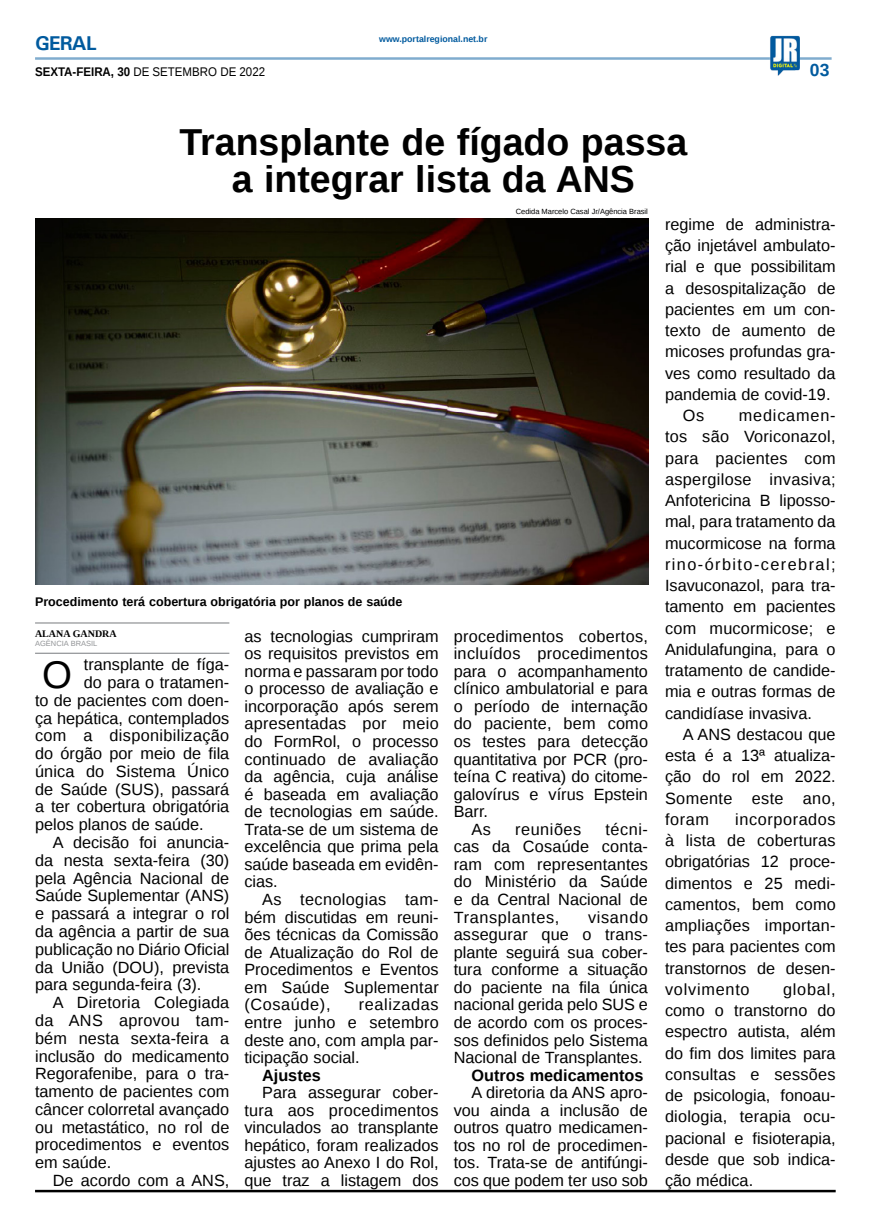
<style>
.page{position:relative;width:869px;height:1223px;background:#fff}
.page>*{position:absolute;margin:0;border:0;box-sizing:border-box;transform-origin:0 0}
.MATÉRIA{font:38.5px "Liberation Sans";color:#000}
.TÍTULO{font:700 37.5px/37.5px "Liberation Sans";color:#000;text-align:center}
.TITULO_PG{font:700 20px "Univers";letter-spacing:-.04em;color:#005a9e}
.TÍTULO-2{font:700 17.5px "Liberation Sans";color:#005a9e}
.MATÉRIA-2{font:16.25px/17.5px "Liberation Sans";color:#000;text-align:justify}
.MATÉRIA-3{font:700 16.25px "Liberation Sans";color:#000}
.MATÉRIA-4{font:16.25px "Liberation Sans";letter-spacing:.02em;color:#000}
.MATÉRIA-5{font:16.25px "Liberation Sans";letter-spacing:.03em;color:#000}
.LEGENDA{font:700 12.5px "Liberation Sans";color:#000}
.DATA_PG{font:12.5px "Liberation Sans";color:#000;scale:.92 1}
.CRÉDITO_NOME{font:700 10px "Liberation Serif";color:#000}
.DATA_PG-2{font:700 8.75px "Liberation Sans";color:#005a9e}
.CRÉDITO_FOTO{font:7.5px "Liberation Sans";color:#000}
.CRÉDITO_MATÉRIA{font:7.5px "Liberation Sans";color:#939598}
.s1{font-weight:700}
</style>
<div class="page">
<hr style="left:35px;top:57px;width:796px;height:3px;background:#005a9e">
<img style="left:769px;top:36px;width:30px;height:40px">
<img style="left:35px;top:218px;width:612px;height:366px">
<hr style="left:35px;top:622px;width:194px;height:1px;background:#939598">
<hr style="left:35px;top:652px;width:194px;height:2px;background:#939598">
<hr style="left:35px;top:1189px;width:800px;height:3px;background:#000">
<p class="TITULO_PG" style="left:35px;top:31px;width:63px">GERAL</p>
<p class="DATA_PG" style="left:35px;top:65px;width:251px"><span class="s1">SEXTA-FEIRA, 30</span> DE SETEMBRO DE 2022</p>
<p class="DATA_PG-2" style="left:379px;top:33px;width:110px">www.portalregional.net.br</p>
<p class="TÍTULO" style="left:179px;top:122px;width:509px">Transplante de fígado passa a integrar lista da ANS</p>
<p class="CRÉDITO_FOTO" style="left:515px;top:207px;width:134px">Cedida Marcelo Casal Jr/Agência Brasil</p>
<p class="TÍTULO-2" style="left:809px;top:58px;width:21px">03</p>
<p class="LEGENDA" style="left:35px;top:593px;width:369px">Procedimento terá cobertura obrigatória por planos de saúde</p>
<p class="CRÉDITO_NOME" style="left:35px;top:626px;width:83px">ALANA GANDRA</p>
<p class="CRÉDITO_MATÉRIA" style="left:35px;top:638px;width:64px">AGÊNCIA BRASIL</p>
<p class="MATÉRIA" style="left:42px;top:653px;width:31px">O</p>
<p class="MATÉRIA-2" style="left:84px;top:656px;width:147px">transplante de fíga-</p>
<p class="MATÉRIA-2" style="left:84px;top:674px;width:147px">do para o tratamen-</p>
<p class="MATÉRIA-2" style="left:35px;top:692px;width:196px">to de pacientes com doen-</p>
<p class="MATÉRIA-2" style="left:35px;top:710px;width:196px">ça hepática, contemplados</p>
<p class="MATÉRIA-4" style="left:35px;top:726px;width:196px">com a disponibilização</p>
<p class="MATÉRIA-2" style="left:35px;top:745px;width:196px">do órgão por meio de fila</p>
<p class="MATÉRIA-2" style="left:35px;top:763px;width:196px">única do Sistema Único</p>
<p class="MATÉRIA-2" style="left:35px;top:781px;width:196px">de Saúde (SUS), passará</p>
<p class="MATÉRIA-2" style="left:35px;top:798px;width:196px">a ter cobertura obrigatória</p>
<p class="MATÉRIA-2" style="left:35px;top:816px;width:170px">pelos planos de saúde.</p>
<p class="MATÉRIA-2" style="left:35px;top:834px;width:196px;text-indent:18px">A decisão foi anuncia&shy;da nesta sexta-feira (30) pela Agência Nacional de Saúde Suplementar (ANS) e passará a integrar o rol da agência a partir de sua publicação no Diário Oficial da União (DOU), prevista para segunda-feira (3).</p>
<p class="MATÉRIA-2" style="left:35px;top:994px;width:196px;text-indent:18px">A Diretoria Colegiada da ANS aprovou tam&shy;bém nesta sexta-feira a inclusão do medicamento Regorafenibe, para o tra&shy;tamento de pacientes com câncer colorretal avançado ou metastático, no rol de procedimentos e eventos em saúde.</p>
<p class="MATÉRIA-2" style="left:53px;top:1172px;width:178px">De acordo com a ANS,</p>
<p class="MATÉRIA-2" style="left:244px;top:628px;width:196px">as tecnologias cumpriram os requisitos previstos em norma e passaram por todo o processo de avaliação e incorporação após serem apresentadas por meio do FormRol, o processo continuado de avaliação da agência, cuja análise é baseada em avaliação de tecnologias em saúde.<br>Trata-se de um sistema de excelência que prima pela saúde baseada em evidên&shy;cias.</p>
<p class="MATÉRIA-2" style="left:244px;top:891px;width:196px;text-indent:18px">As tecnologias tam&shy;bém discutidas em reuni&shy;ões técnicas da Comissão de Atualização do Rol de Procedimentos e Eventos em Saúde Suplementar (Cosaúde),</p>
<p class="MATÉRIA-2" style="left:244px;top:996px;width:196px;text-indent:114px">realizadas entre junho e setembro deste ano, com ampla par&shy;ticipação social.</p>
<p class="MATÉRIA-3" style="left:262px;top:1063px;width:60px">Ajustes</p>
<p class="MATÉRIA-2" style="left:244px;top:1084px;width:196px;text-indent:18px">Para assegurar cober&shy;tura aos procedimentos vinculados ao transplante hepático, foram realizados ajustes ao Anexo I do Rol, que traz a listagem dos</p>
<p class="MATÉRIA-2" style="left:453px;top:628px;width:196px">procedimentos cobertos, incluídos procedimentos para o acompanhamento clínico ambulatorial e para o período de internação do paciente, bem como os testes para detecção quantitativa por PCR (pro&shy;teína C reativa) do citome&shy;galovírus e vírus Epstein Barr.</p>
<p class="MATÉRIA-2" style="left:471px;top:821px;width:21px">As</p>
<p class="MATÉRIA-5" style="left:515px;top:820px;width:67px">reuniões</p>
<p class="MATÉRIA-2" style="left:453px;top:821px;width:196px;text-indent:152px">técni&shy;cas da Cosaúde conta&shy;ram com representantes do Ministério da Saúde e da Central Nacional de Transplantes,</p>
<p class="MATÉRIA-2" style="left:453px;top:908px;width:196px;text-indent:134px">visando assegurar que o trans&shy;plante seguirá sua cober&shy;tura conforme a situação do paciente na fila única nacional gerida pelo SUS e de acordo com os proces&shy;sos definidos pelo Sistema Nacional de Transplantes.</p>
<p class="MATÉRIA-3" style="left:471px;top:1063px;width:174px">Outros medicamentos</p>
<p class="MATÉRIA-2" style="left:453px;top:1084px;width:196px;text-indent:18px">A diretoria da ANS apro&shy;vou ainda a inclusão de outros quatro medicamen&shy;tos no rol de procedimen&shy;tos. Trata-se de antifúngi&shy;cos que podem ter uso sob</p>
<p class="MATÉRIA-2" style="left:664px;top:214px;width:172px;line-height:21.2px">regime de administra&shy;ção injetável ambulato&shy;rial e que possibilitam a desospitalização de pacientes em um con&shy;texto de aumento de micoses profundas gra&shy;ves como resultado da pandemia de covid-19.</p>
<p class="MATÉRIA-2" style="left:682px;top:407px;width:23px">Os</p>
<p class="MATÉRIA-2" style="left:664px;top:405px;width:172px;line-height:21.2px;text-indent:74px">medicamen&shy;tos são Voriconazol, para pacientes com aspergilose invasiva; Anfotericina B liposso&shy;mal, para tratamento da mucormicose na forma rino-órbito-cerebral; Isavuconazol, para tra&shy;tamento em pacientes com mucormicose; e Anidulafungina, para o tratamento de candide&shy;mia e outras formas de candidíase invasiva.</p>
<p class="MATÉRIA-2" style="left:664px;top:724px;width:172px;line-height:21.2px;text-indent:18px">A ANS destacou que esta é a 13ª atualiza&shy;ção do rol em 2022.<br>Somente este ano, foram</p>
<p class="MATÉRIA-2" style="left:664px;top:809px;width:172px;line-height:21.2px;text-indent:70px">incorporados à lista de coberturas obrigatórias 12 proce&shy;dimentos e 25 medi&shy;camentos, bem como ampliações importan&shy;tes para pacientes com transtornos de desen&shy;volvimento</p>
<p class="MATÉRIA-2" style="left:664px;top:979px;width:172px;line-height:21.2px;text-indent:118px">global, como o transtorno do espectro autista, além do fim dos limites para consultas e sessões de psicologia, fonoau&shy;diologia, terapia ocu&shy;pacional e fisioterapia, desde que sob indica&shy;ção médica.</p>
</div>
